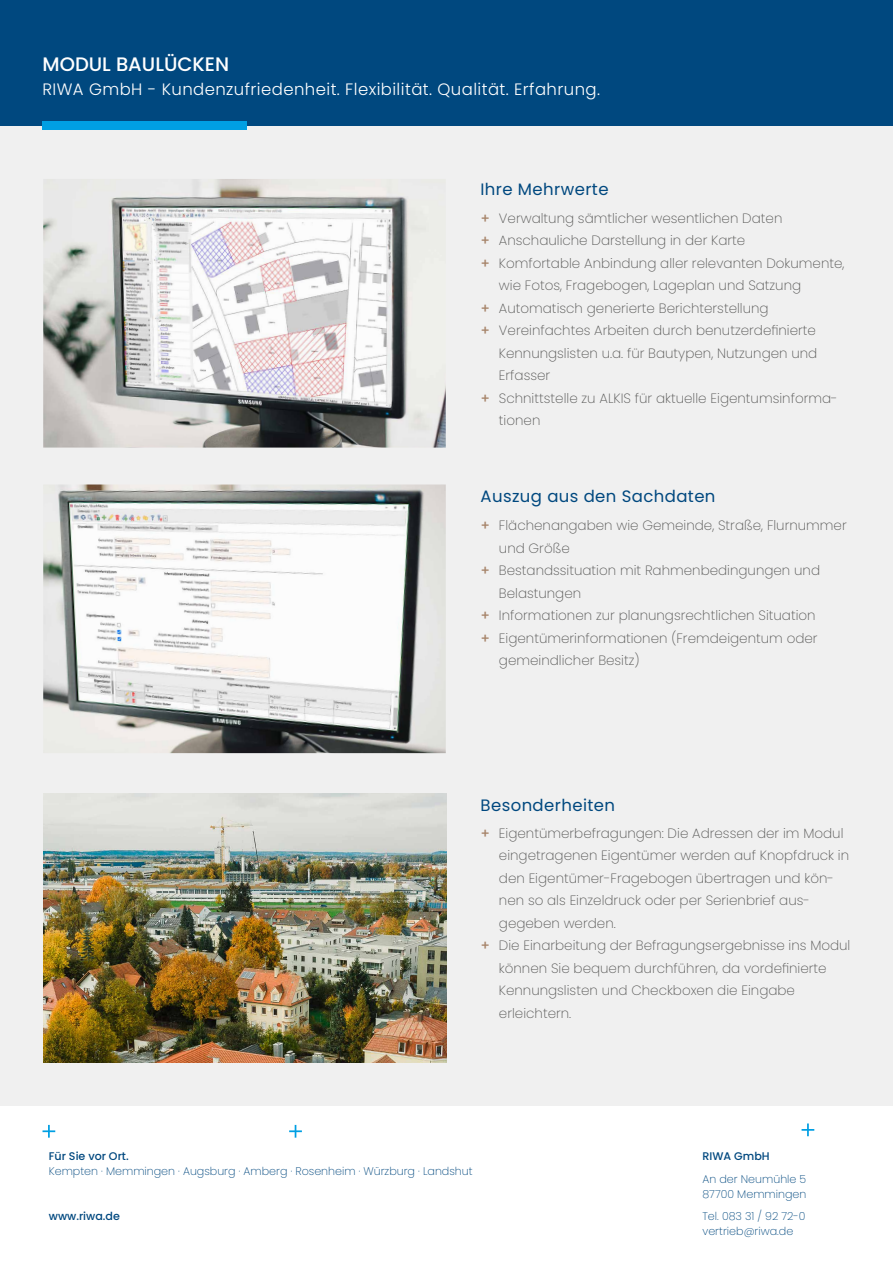
<style>
.page{position:relative;width:893px;height:1263px;background:#fff}
.page>*{position:absolute;margin:0;border:0;box-sizing:border-box;transform-origin:0 0}
.t1{font:500 19.5px "Poppins";color:#fff}
.t2{font:300 16.5px "Poppins";letter-spacing:.025em;color:#fff}
.t3{font:16.5px "Poppins";letter-spacing:.025em;color:#00487f}
.t4{font:200 13.5px "Poppins";color:#575756}
.t5{font:200 11.1px/15px "Poppins";color:#00487f}
.t6{font:500 11.1px "Poppins";color:#00487f}
.s1{font-weight:500;color:#a68368}
</style>
<div class="page">
<div style="left:0;top:125px;width:893px;height:981px;background:#f0f0f0"></div>
<div style="left:0;top:0;width:893px;height:125px;background:#00487f"></div>
<div style="left:43px;top:121px;width:204px;height:8px;background:#009fe3"></div>
<svg style="left:43px;top:1125px;width:12px;height:13px"></svg>
<svg style="left:289px;top:1125px;width:13px;height:13px"></svg>
<svg style="left:801px;top:1123px;width:13px;height:13px"></svg>
<img style="left:43px;top:179px;width:403px;height:269px">
<img style="left:44px;top:793px;width:402px;height:269px">
<img style="left:43px;top:484px;width:403px;height:269px">
<h1 class="t1" style="left:43px;top:53px;width:188px">MODUL BAULÜCKEN</h1>
<p class="t2" style="left:43px;top:80px;width:559px">RIWA GmbH - Kundenzufriedenheit. Flexibilität. Qualität. Erfahrung.</p>
<p class="t3" style="left:480px;top:179px;width:130px">Ihre Mehrwerte</p>
<p class="t4" style="left:480px;top:210px;width:303px"><span class="s1">+</span> Verwaltung sämtlicher wesentlichen Daten</p>
<p class="t4" style="left:480px;top:232px;width:266px"><span class="s1">+</span> Anschauliche Darstellung in der Karte</p>
<p class="t4" style="left:480px;top:255px;width:365px"><span class="s1">+</span> Komfortable Anbindung aller relevanten Dokumente,</p>
<p class="t4" style="left:499px;top:277px;width:304px">wie Fotos, Fragebogen, Lageplan und Satzung</p>
<p class="t4" style="left:480px;top:300px;width:290px"><span class="s1">+</span> Automatisch generierte Berichterstellung</p>
<p class="t4" style="left:480px;top:322px;width:337px"><span class="s1">+</span> Vereinfachtes Arbeiten durch benutzerdefinierte</p>
<p class="t4" style="left:499px;top:345px;width:320px">Kennungslisten u.a. für Bautypen, Nutzungen und</p>
<p class="t4" style="left:499px;top:367px;width:53px">Erfasser</p>
<p class="t4" style="left:480px;top:390px;width:359px"><span class="s1">+</span> Schnittstelle zu ALKIS für aktuelle Eigentumsinforma-</p>
<p class="t4" style="left:499px;top:413px;width:43px">tionen</p>
<p class="t3" style="left:480px;top:486px;width:237px">Auszug aus den Sachdaten</p>
<p class="t4" style="left:480px;top:517px;width:368px"><span class="s1">+</span> Flächenangaben wie Gemeinde, Straße, Flurnummer</p>
<p class="t4" style="left:499px;top:540px;width:72px">und Größe</p>
<p class="t4" style="left:480px;top:562px;width:341px"><span class="s1">+</span> Bestandssituation mit Rahmenbedingungen und</p>
<p class="t4" style="left:499px;top:585px;width:84px">Belastungen</p>
<p class="t4" style="left:480px;top:607px;width:337px"><span class="s1">+</span> Informationen zur planungsrechtlichen Situation</p>
<p class="t4" style="left:480px;top:630px;width:339px"><span class="s1">+</span> Eigentümerinformationen (Fremdeigentum oder</p>
<p class="t4" style="left:499px;top:652px;width:142px">gemeindlicher Besitz)</p>
<p class="t3" style="left:480px;top:795px;width:136px">Besonderheiten</p>
<p class="t4" style="left:480px;top:825px;width:364px"><span class="s1">+</span> Eigentümerbefragungen: Die Adressen der im Modul</p>
<p class="t4" style="left:499px;top:847px;width:352px">eingetragenen Eigentümer werden auf Knopfdruck in</p>
<p class="t4" style="left:499px;top:870px;width:337px">den Eigentümer-Fragebogen übertragen und kön-</p>
<p class="t4" style="left:499px;top:892px;width:313px">nen so als Einzeldruck oder per Serienbrief aus-</p>
<p class="t4" style="left:499px;top:915px;width:118px">gegeben werden.</p>
<p class="t4" style="left:480px;top:937px;width:371px"><span class="s1">+</span> Die Einarbeitung der Befragungsergebnisse ins Modul</p>
<p class="t4" style="left:499px;top:960px;width:329px">können Sie bequem durchführen, da vordefinierte</p>
<p class="t4" style="left:499px;top:982px;width:298px">Kennungslisten und Checkboxen die Eingabe</p>
<p class="t4" style="left:499px;top:1005px;width:74px">erleichtern.</p>
<p class="t6" style="left:49px;top:1150px;width:81px">Für Sie vor Ort.</p>
<p class="t5" style="left:49px;top:1164px;width:425px">Kempten · Memmingen · Augsburg · Amberg · Rosenheim · Würzburg · Landshut</p>
<p class="t6" style="left:49px;top:1210px;width:73px">www.riwa.de</p>
<p class="t6" style="left:702px;top:1150px;width:69px">RIWA GmbH</p>
<p class="t5" style="left:702px;top:1171px;width:105px">An der Neumühle 5<br>87700 Memmingen</p>
<p class="t5" style="left:702px;top:1209px;width:105px">Tel. 083 31 / 92 72-0 vertrieb@riwa.de</p>
</div>
